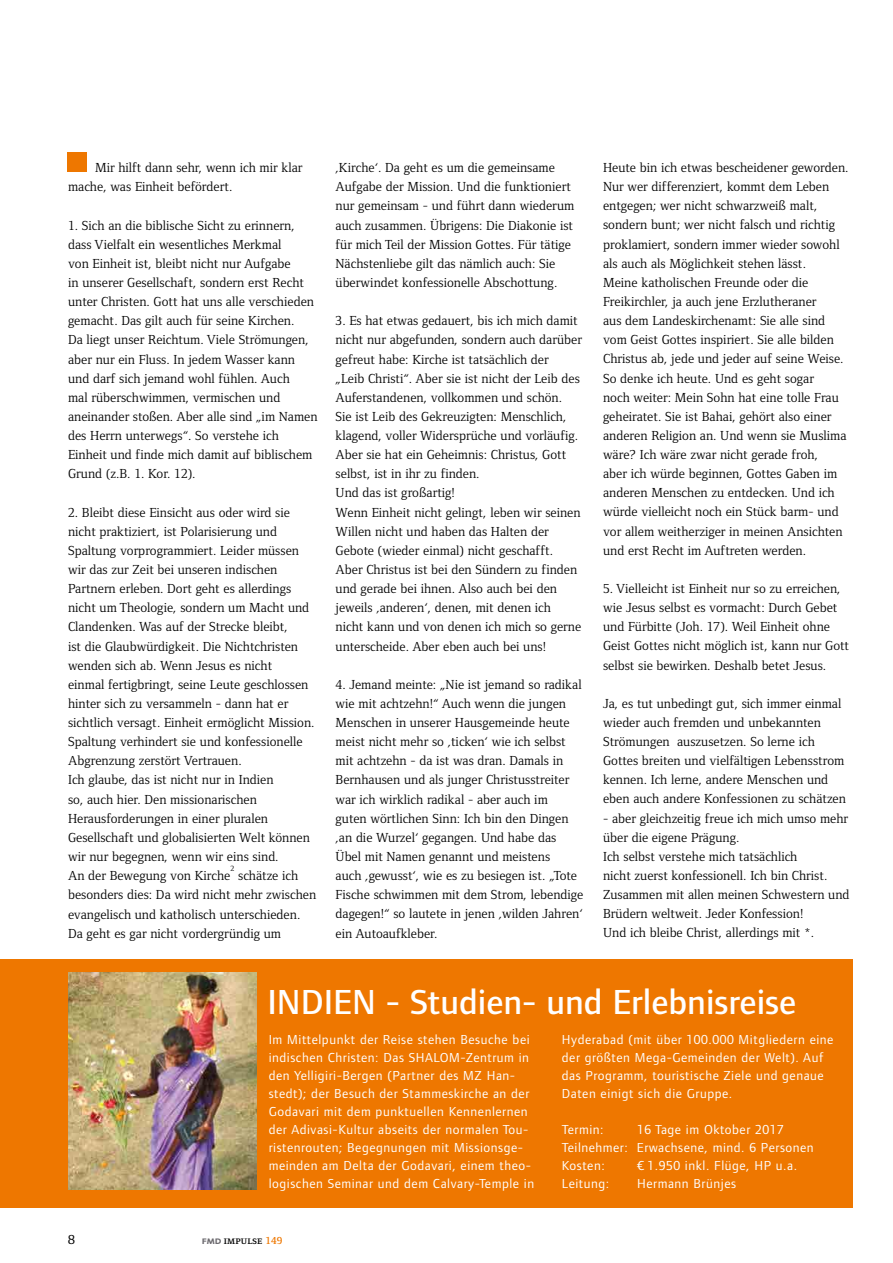
<style>
.page{position:relative;width:893px;height:1263px;background:#fff}
.page>*{position:absolute;margin:0;border:0;box-sizing:border-box;transform-origin:0 0}
.t1{font:500 36px "Foundry Form Sans";color:#fff}
.t2{font:13.5px/19.2px "Foundry Form Serif";color:#000}
.t3{font:13.5px/18px "Foundry Form Sans";letter-spacing:.04em;color:#fff}
.t4{font:500 13.5px "Foundry Form Serif";color:#000}
.t5{font:10.5px "Foundry Form Serif Demi SC";letter-spacing:.02em;color:#000}
.t6{font:7.8px "Foundry Form Serif";color:#000}
.s1{font-family:"Foundry Sans Expert";font-weight:600;color:#6d6b70}
.s2{font-family:"Foundry Form Serif";font-weight:600;color:#e70}
</style>
<div class="page">
<div style="left:68px;top:153px;width:19px;height:19px;background:#e70"></div>
<div style="left:0;top:959px;width:853px;height:248px;background:#e70"></div>
<img style="left:69px;top:972px;width:187px;height:217px">
<p class="t2" style="left:68px;top:158px;width:236px;text-indent:27px">Mir hilft dann sehr, wenn ich mir klar mache, was Einheit befördert.</p>
<p class="t2" style="left:68px;top:216px;width:251px">1. Sich an die biblische Sicht zu erinnern, dass Vielfalt ein wesentliches Merkmal<br>von Einheit ist, bleibt nicht nur Aufgabe<br>in unserer Gesellschaft, sondern erst Recht unter Christen. Gott hat uns alle verschieden gemacht. Das gilt auch für seine Kirchen.<br>Da liegt unser Reichtum. Viele Strömungen, aber nur ein Fluss. In jedem Wasser kann und darf sich jemand wohl fühlen. Auch<br>mal rüberschwimmen, vermischen und aneinander stoßen. Aber alle sind „im Namen des Herrn unterwegs“. So verstehe ich Einheit und finde mich damit auf biblischem Grund (z.B. 1. Kor. 12).</p>
<p class="t2" style="left:68px;top:502px;width:248px">2. Bleibt diese Einsicht aus oder wird sie nicht praktiziert, ist Polarisierung und Spaltung vorprogrammiert. Leider müssen wir das zur Zeit bei unseren indischen Partnern erleben. Dort geht es allerdings nicht um Theologie, sondern um Macht und Clandenken. Was auf der Strecke bleibt,<br>ist die Glaubwürdigkeit. Die Nichtchristen wenden sich ab. Wenn Jesus es nicht<br>einmal fertigbringt, seine Leute geschlossen hinter sich zu versammeln - dann hat er sichtlich versagt. Einheit ermöglicht Mission.<br>Spaltung verhindert sie und konfessionelle Abgrenzung zerstört Vertrauen.<br>Ich glaube, das ist nicht nur in Indien<br>so, auch hier. Den missionarischen Herausforderungen in einer pluralen Gesellschaft und globalisierten Welt können wir nur begegnen, wenn wir eins sind.<br>An der Bewegung von Kirche</p>
<p class="t6" style="left:231px;top:864px;width:5px">2</p>
<p class="t2" style="left:68px;top:866px;width:250px;text-indent:170px">schätze ich besonders dies: Da wird nicht mehr zwischen evangelisch und katholisch unterschieden.<br>Da geht es gar nicht vordergründig um</p>
<p class="t2" style="left:336px;top:158px;width:240px">‚Kirche‘. Da geht es um die gemeinsame Aufgabe der Mission. Und die funktioniert nur gemeinsam - und führt dann wiederum auch zusammen. Übrigens: Die Diakonie ist für mich Teil der Mission Gottes. Für tätige Nächstenliebe gilt das nämlich auch: Sie überwindet konfessionelle Abschottung.</p>
<p class="t2" style="left:336px;top:311px;width:248px">3. Es hat etwas gedauert, bis ich mich damit nicht nur abgefunden, sondern auch darüber gefreut habe: Kirche ist tatsächlich der<br>„Leib Christi“. Aber sie ist nicht der Leib des Auferstandenen, vollkommen und schön.<br>Sie ist Leib des Gekreuzigten: Menschlich, klagend, voller Widersprüche und vorläufig.<br>Aber sie hat ein Geheimnis: Christus, Gott selbst, ist in ihr zu finden.<br>Und das ist großartig!<br>Wenn Einheit nicht gelingt, leben wir seinen Willen nicht und haben das Halten der Gebote (wieder einmal) nicht geschafft.<br>Aber Christus ist bei den Sündern zu finden und gerade bei ihnen. Also auch bei den jeweils ‚anderen‘, denen, mit denen ich nicht kann und von denen ich mich so gerne unterscheide. Aber eben auch bei uns!</p>
<p class="t2" style="left:336px;top:675px;width:249px">4. Jemand meinte: „Nie ist jemand so radikal wie mit achtzehn!“ Auch wenn die jungen Menschen in unserer Hausgemeinde heute meist nicht mehr so ‚ticken‘ wie ich selbst mit achtzehn - da ist was dran. Damals in Bernhausen und als junger Christusstreiter war ich wirklich radikal - aber auch im<br>guten wörtlichen Sinn: Ich bin den Dingen ‚an die Wurzel‘ gegangen. Und habe das Übel mit Namen genannt und meistens<br>auch ‚gewusst‘, wie es zu besiegen ist. „Tote Fische schwimmen mit dem Strom, lebendige dagegen!“ so lautete in jenen ‚wilden Jahren‘ ein Autoaufkleber.</p>
<p class="t2" style="left:603px;top:158px;width:247px">Heute bin ich etwas bescheidener geworden.<br>Nur wer differenziert, kommt dem Leben entgegen; wer nicht schwarzweiß malt, sondern bunt; wer nicht falsch und richtig proklamiert, sondern immer wieder sowohl als auch als Möglichkeit stehen lässt.<br>Meine katholischen Freunde oder die Freikirchler, ja auch jene Erzlutheraner<br>aus dem Landeskirchenamt: Sie alle sind vom Geist Gottes inspiriert. Sie alle bilden Christus ab, jede und jeder auf seine Weise.<br>So denke ich heute. Und es geht sogar<br>noch weiter: Mein Sohn hat eine tolle Frau geheiratet. Sie ist Bahai, gehört also einer anderen Religion an. Und wenn sie Muslima wäre? Ich wäre zwar nicht gerade froh,<br>aber ich würde beginnen, Gottes Gaben im anderen Menschen zu entdecken. Und ich würde vielleicht noch ein Stück barm- und vor allem weitherziger in meinen Ansichten und erst Recht im Auftreten werden.</p>
<p class="t2" style="left:603px;top:579px;width:248px">5. Vielleicht ist Einheit nur so zu erreichen, wie Jesus selbst es vormacht: Durch Gebet und Fürbitte (Joh. 17). Weil Einheit ohne Geist Gottes nicht möglich ist, kann nur Gott selbst sie bewirken. Deshalb betet Jesus.</p>
<p class="t2" style="left:603px;top:694px;width:244px">Ja, es tut unbedingt gut, sich immer einmal wieder auch fremden und unbekannten Strömungen auszusetzen. So lerne ich Gottes breiten und vielfältigen Lebensstrom kennen. Ich lerne, andere Menschen und eben auch andere Konfessionen zu schätzen</p>
<p class="t2" style="left:603px;top:808px;width:248px">- aber gleichzeitig freue ich mich umso mehr über die eigene Prägung.<br>Ich selbst verstehe mich tatsächlich<br>nicht zuerst konfessionell. Ich bin Christ.<br>Zusammen mit allen meinen Schwestern und Brüdern weltweit. Jeder Konfession!<br>Und ich bleibe Christ, allerdings mit *.</p>
<h1 class="t1" style="left:267px;top:982px;width:530px">INDIEN - Studien- und Erlebnisreise</h1>
<p class="t3" style="left:269px;top:1031px;width:267px">Im Mittelpunkt der Reise stehen Besuche bei indischen Christen: Das SHALOM-Zentrum in den Yelligiri-Bergen (Partner des MZ Han&shy;stedt); der Besuch der Stammeskirche an der Godavari mit dem punktuellen Kennenlernen der Adivasi-Kultur abseits der normalen Tou&shy;ristenrouten; Begegnungen mit Missionsge&shy;meinden am Delta der Godavari, einem theo&shy;logischen Seminar und dem Calvary-Temple in</p>
<p class="t3" style="left:562px;top:1031px;width:273px">Hyderabad (mit über 100.000 Mitgliedern eine der größten Mega-Gemeinden der Welt). Auf das Programm, touristische Ziele und genaue Daten einigt sich die Gruppe.</p>
<p class="t3" style="left:562px;top:1121px;width:253px;text-indent:75px">16 Tage im Oktober 2017<br>Teilnehmer: Erwachsene, mind. 6 Personen<br>Kosten:</p>
<p class="t3" style="left:562px;top:1121px;width:43px">Termin:</p>
<p class="t3" style="left:637px;top:1157px;width:161px">¤ 1.950 inkl. Flüge, HP u.a.</p>
<p class="t3" style="left:562px;top:1175px;width:49px">Leitung:</p>
<p class="t3" style="left:637px;top:1175px;width:100px">Hermann Brünjes</p>
<p class="t4" style="left:68px;top:1232px;width:8px">8</p>
<p class="t5" style="left:202px;top:1234px;width:82px"><span class="s1">fmd</span> impulse <span class="s2">149</span></p>
</div>
